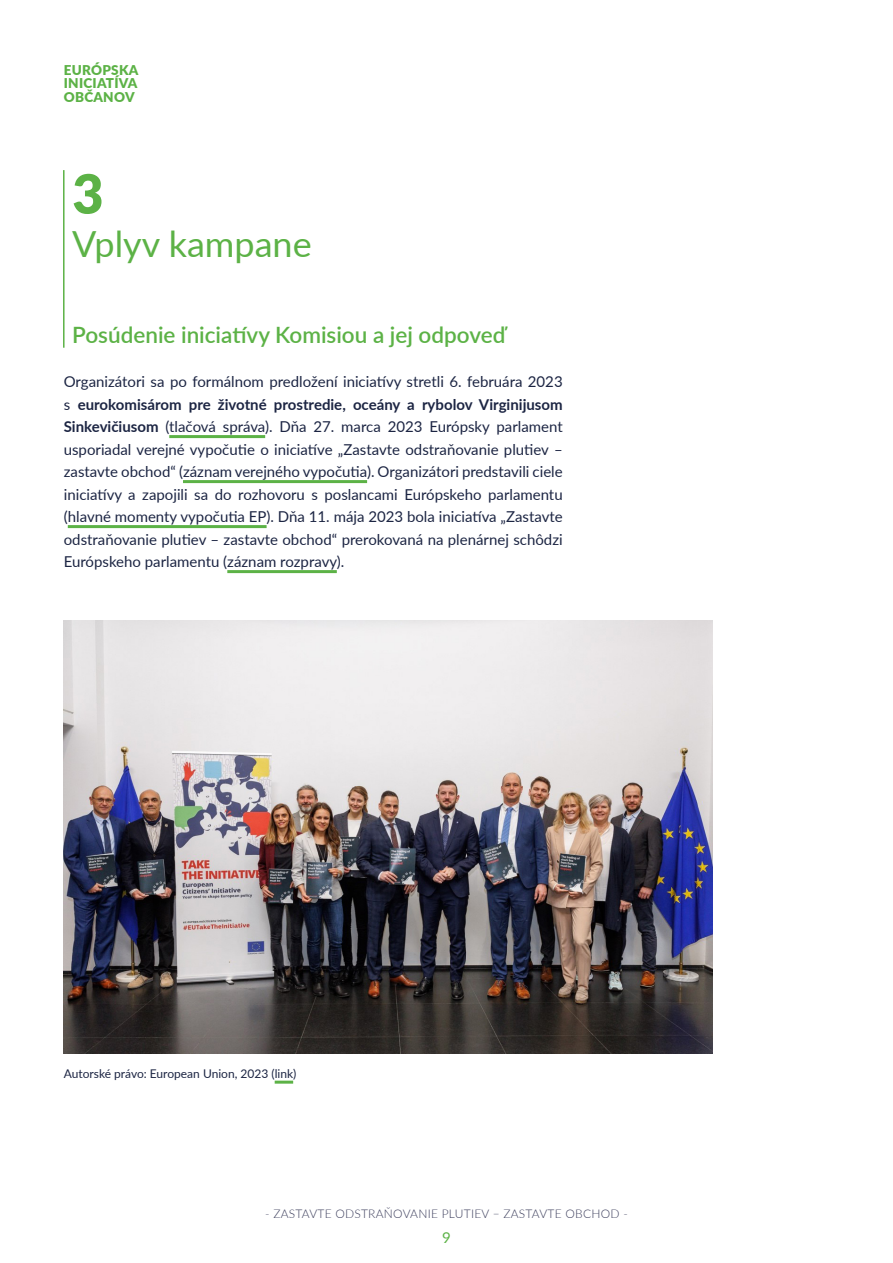
<style>
.page{position:relative;width:893px;height:1263px;background:#fff}
.page>*{position:absolute;margin:0;border:0;box-sizing:border-box;transform-origin:0 0}
.Inner_accent_color_number{font:900 54px "Lato";color:#5cb246}
.Inner_accent_title_1{font:36px "Lato";color:#5cb246}
.Inner_accent_title_2{font:600 22.5px "Lato";color:#5cb246}
.t1{font:15px/22.5px "Lato";color:#1c2543;text-align:justify}
.t2{font:15px "Lato";color:#5cb246}
.t3{font:900 13.5px/13.5px "Lato";letter-spacing:.02em;color:#5cb246;text-align:justify}
.t4{font:300 12px "Lato";letter-spacing:.02em;color:#3c3e5c}
.Box_text_dark{font:12px "Lato";color:#1c2543}
.s1{font-weight:700}
</style>
<div class="page">
<hr style="left:63px;top:170px;width:2px;height:178px;background:#5cb246">
<hr style="left:169px;top:435px;width:96px;height:3px;background:#5cb246">
<hr style="left:183px;top:480px;width:184px;height:3px;background:#5cb246">
<hr style="left:68px;top:525px;width:199px;height:3px;background:#5cb246">
<hr style="left:227px;top:570px;width:110px;height:3px;background:#5cb246">
<img style="left:64px;top:621px;width:649px;height:432px">
<hr style="left:275px;top:1081px;width:18px;height:3px;background:#5cb246">
<p class="t3" style="left:64px;top:62px;width:76px">EURÓPSKA INICIATÍVA OBČANOV</p>
<p class="Inner_accent_color_number" style="left:72px;top:153px;width:33px">3</p>
<p class="Inner_accent_title_1" style="left:72px;top:218px;width:241px">Vplyv kampane</p>
<p class="Inner_accent_title_2" style="left:72px;top:319px;width:435px">Posúdenie iniciatívy Komisiou a jej odpoveď</p>
<p class="t1" style="left:64px;top:370px;width:500px">Organizátori sa po formálnom predložení iniciatívy stretli 6. februára 2023 s <span class="s1">eurokomisárom pre životné prostredie, oceány a rybolov Virginijusom Sinkevičiusom</span> (tlačová správa). Dňa 27. marca 2023 Európsky parlament usporiadal verejné vypočutie o iniciatíve „Zastavte odstraňovanie plutiev – zastavte obchod“ (záznam verejného vypočutia). Organizátori predstavili ciele iniciatívy a zapojili sa do rozhovoru s poslancami Európskeho parlamentu (hlavné momenty vypočutia EP). Dňa 11. mája 2023 bola iniciatíva „Zastavte odstraňovanie plutiev – zastavte obchod“ prerokovaná na plenárnej schôdzi Európskeho parlamentu (záznam rozpravy).</p>
<p class="Box_text_dark" style="left:64px;top:1065px;width:234px">Autorské právo: European Union, 2023 (link)</p>
<p class="t4" style="left:265px;top:1206px;width:364px">- ZASTAVTE ODSTRAŇOVANIE PLUTIEV – ZASTAVTE OBCHOD -</p>
<p class="t2" style="left:442px;top:1227px;width:10px">9</p>
</div>
